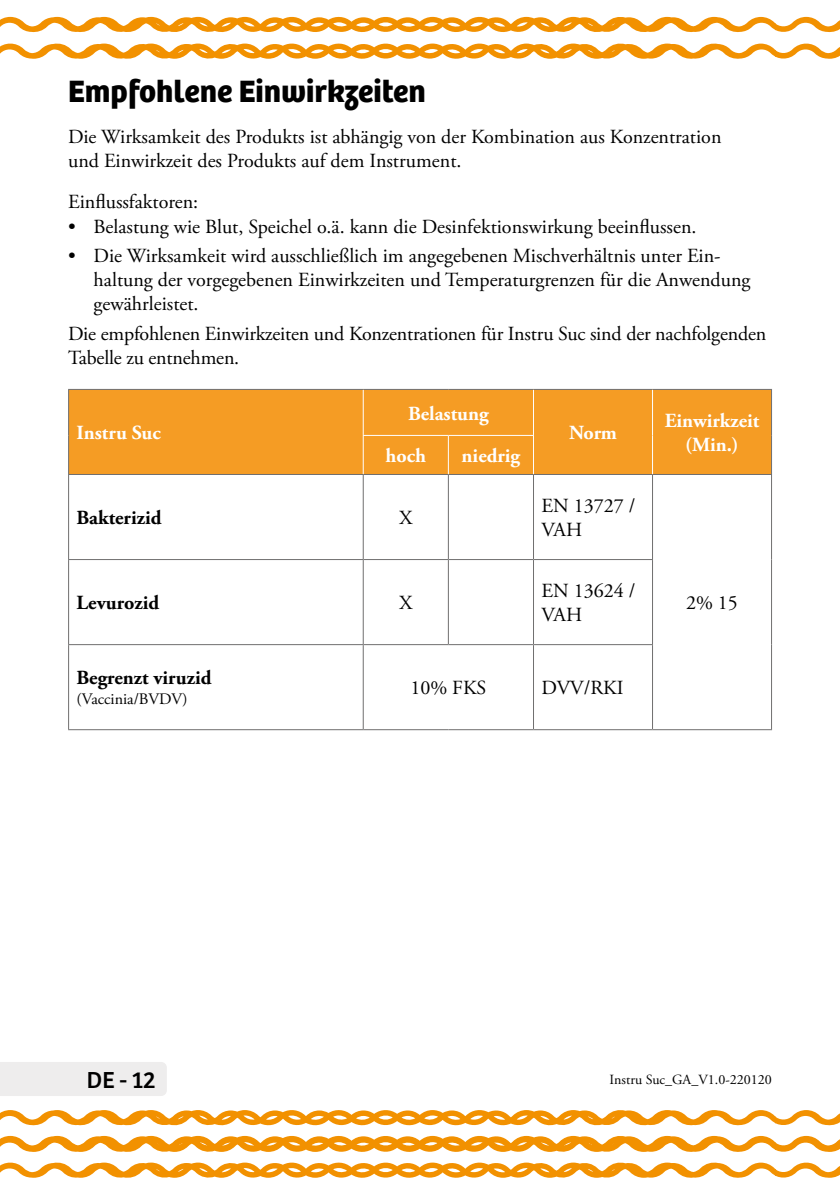
<style>
.page{position:relative;width:840px;height:1191px;background:#fff}
.page>*{position:absolute;margin:0;border:0;box-sizing:border-box;transform-origin:0 0}
.t1{font:700 32px "Bree";color:#000}
.t2{font:24px "Bree";color:#000}
.t3{font:20px/24px "Adobe Garamond Pro";color:#000}
.t4{font:700 20px/24px "Adobe Garamond Pro";color:#fff;text-align:center}
.t5{font:700 20px "Adobe Garamond Pro";color:#000}
.t6{font:16px "Adobe Garamond Pro";color:#000}
.t7{font:14px "Adobe Garamond Pro";color:#000}
</style>
<div class="page">
<svg style="left:0;top:16px;width:839px;height:17px"></svg>
<svg style="left:0;top:43px;width:839px;height:16px"></svg>
<svg style="left:0;top:1162px;width:839px;height:15px"></svg>
<svg style="left:0;top:1110px;width:839px;height:16px"></svg>
<svg style="left:0;top:1135px;width:839px;height:17px"></svg>
<div style="left:0;top:1062px;width:167px;height:34px;background:#eeeded"></div>
<div style="left:69px;top:390px;width:701px;height:84px;background:#f59c24"></div>
<hr style="left:68px;top:389px;width:295px;height:1px;background:#706f6f">
<hr style="left:68px;top:390px;width:1px;height:45px;background:#706f6f">
<hr style="left:363px;top:389px;width:85px;height:1px;background:#706f6f">
<hr style="left:448px;top:389px;width:85px;height:1px;background:#706f6f">
<hr style="left:533px;top:389px;width:119px;height:1px;background:#706f6f">
<hr style="left:68px;top:435px;width:1px;height:39px;background:#706f6f">
<hr style="left:68px;top:474px;width:295px;height:1px;background:#706f6f">
<hr style="left:363px;top:474px;width:85px;height:1px;background:#706f6f">
<hr style="left:448px;top:474px;width:85px;height:1px;background:#706f6f">
<hr style="left:533px;top:474px;width:119px;height:1px;background:#706f6f">
<hr style="left:362px;top:390px;width:1px;height:45px;background:#fff">
<hr style="left:532px;top:390px;width:1px;height:45px;background:#fff">
<hr style="left:362px;top:435px;width:86px;height:1px;background:#fff">
<hr style="left:362px;top:436px;width:1px;height:38px;background:#fff">
<hr style="left:448px;top:435px;width:85px;height:1px;background:#fff">
<hr style="left:447px;top:436px;width:1px;height:38px;background:#fff">
<hr style="left:532px;top:436px;width:1px;height:38px;background:#fff">
<hr style="left:68px;top:475px;width:1px;height:84px;background:#706f6f">
<hr style="left:362px;top:475px;width:1px;height:84px;background:#706f6f">
<hr style="left:447px;top:475px;width:1px;height:84px;background:#706f6f">
<hr style="left:532px;top:475px;width:1px;height:84px;background:#706f6f">
<hr style="left:651px;top:475px;width:1px;height:84px;background:#706f6f">
<hr style="left:770px;top:475px;width:1px;height:84px;background:#706f6f">
<hr style="left:68px;top:559px;width:295px;height:1px;background:#706f6f">
<hr style="left:68px;top:560px;width:1px;height:84px;background:#706f6f">
<hr style="left:363px;top:559px;width:85px;height:1px;background:#706f6f">
<hr style="left:362px;top:560px;width:1px;height:84px;background:#706f6f">
<hr style="left:448px;top:559px;width:85px;height:1px;background:#706f6f">
<hr style="left:447px;top:560px;width:1px;height:84px;background:#706f6f">
<hr style="left:533px;top:559px;width:119px;height:1px;background:#706f6f">
<hr style="left:532px;top:560px;width:1px;height:84px;background:#706f6f">
<hr style="left:651px;top:560px;width:1px;height:84px;background:#706f6f">
<hr style="left:770px;top:559px;width:1px;height:85px;background:#706f6f">
<hr style="left:68px;top:644px;width:295px;height:1px;background:#706f6f">
<hr style="left:68px;top:645px;width:1px;height:84px;background:#706f6f">
<hr style="left:363px;top:644px;width:85px;height:1px;background:#706f6f">
<hr style="left:362px;top:645px;width:1px;height:84px;background:#706f6f">
<hr style="left:448px;top:644px;width:85px;height:1px;background:#706f6f">
<hr style="left:533px;top:644px;width:119px;height:1px;background:#706f6f">
<hr style="left:532px;top:645px;width:1px;height:84px;background:#706f6f">
<hr style="left:651px;top:645px;width:1px;height:84px;background:#706f6f">
<hr style="left:770px;top:644px;width:1px;height:85px;background:#706f6f">
<hr style="left:68px;top:729px;width:295px;height:1px;background:#706f6f">
<hr style="left:363px;top:729px;width:85px;height:1px;background:#706f6f">
<hr style="left:448px;top:729px;width:85px;height:1px;background:#706f6f">
<hr style="left:533px;top:729px;width:119px;height:1px;background:#706f6f">
<hr style="left:652px;top:729px;width:119px;height:1px;background:#706f6f">
<hr style="left:652px;top:389px;width:119px;height:1px;background:#706f6f">
<hr style="left:770px;top:390px;width:1px;height:45px;background:#706f6f">
<hr style="left:770px;top:435px;width:1px;height:39px;background:#706f6f">
<hr style="left:652px;top:474px;width:119px;height:1px;background:#706f6f">
<hr style="left:651px;top:390px;width:1px;height:45px;background:#fff">
<hr style="left:651px;top:435px;width:1px;height:39px;background:#fff">
<h1 class="t1" style="left:68px;top:66px;width:359px">Empfohlene Einwirkzeiten</h1>
<p class="t3" style="left:68px;top:126px;width:654px">Die Wirksamkeit des Produkts ist abhängig von der Kombination aus Konzentration und Einwirkzeit des Produkts auf dem Instrument.</p>
<p class="t3" style="left:68px;top:191px;width:132px">Einflussfaktoren:</p>
<p class="t3" style="left:68px;top:215px;width:629px">• Belastung wie Blut, Speichel o.ä. kann die Desinfektionswirkung beeinflussen.</p>
<p class="t3" style="left:94px;top:244px;width:658px;text-indent:-26px">• Die Wirksamkeit wird ausschließlich im angegebenen Mischverhältnis unter Ein&shy;haltung der vorgegebenen Einwirkzeiten und Temperaturgrenzen für die Anwendung gewährleistet.</p>
<p class="t3" style="left:68px;top:322px;width:699px">Die empfohlenen Einwirkzeiten und Konzentrationen für Instru Suc sind der nachfolgenden<br>Tabelle zu entnehmen.</p>
<p class="t4" style="left:77px;top:421px;width:86px">Instru Suc</p>
<p class="t4" style="left:408px;top:402px;width:82px">Belastung</p>
<p class="t4" style="left:385px;top:444px;width:42px">hoch</p>
<p class="t4" style="left:461px;top:444px;width:60px">niedrig</p>
<p class="t5" style="left:77px;top:506px;width:86px">Bakterizid</p>
<p class="t3" style="left:399px;top:506px;width:14px">X</p>
<p class="t4" style="left:568px;top:421px;width:49px">Norm</p>
<p class="t3" style="left:541px;top:494px;width:95px">EN 13727 /<br>VAH</p>
<p class="t4" style="left:664px;top:409px;width:96px">Einwirkzeit (Min.)</p>
<p class="t3" style="left:541px;top:579px;width:95px">EN 13624 /<br>VAH</p>
<p class="t5" style="left:77px;top:591px;width:84px">Levurozid</p>
<p class="t3" style="left:399px;top:591px;width:14px">X</p>
<p class="t3" style="left:685px;top:591px;width:53px">2% 15</p>
<p class="t5" style="left:77px;top:666px;width:136px">Begrenzt viruzid</p>
<p class="t6" style="left:77px;top:689px;width:112px">(Vaccinia/BVDV)</p>
<p class="t3" style="left:410px;top:677px;width:77px">10% FKS</p>
<p class="t3" style="left:541px;top:677px;width:83px">DVV/RKI</p>
<p class="t2" style="left:87px;top:1061px;width:70px">DE - 12</p>
<p class="t7" style="left:609px;top:1071px;width:164px">Instru Suc_GA_V1.0-220120</p>
</div>
